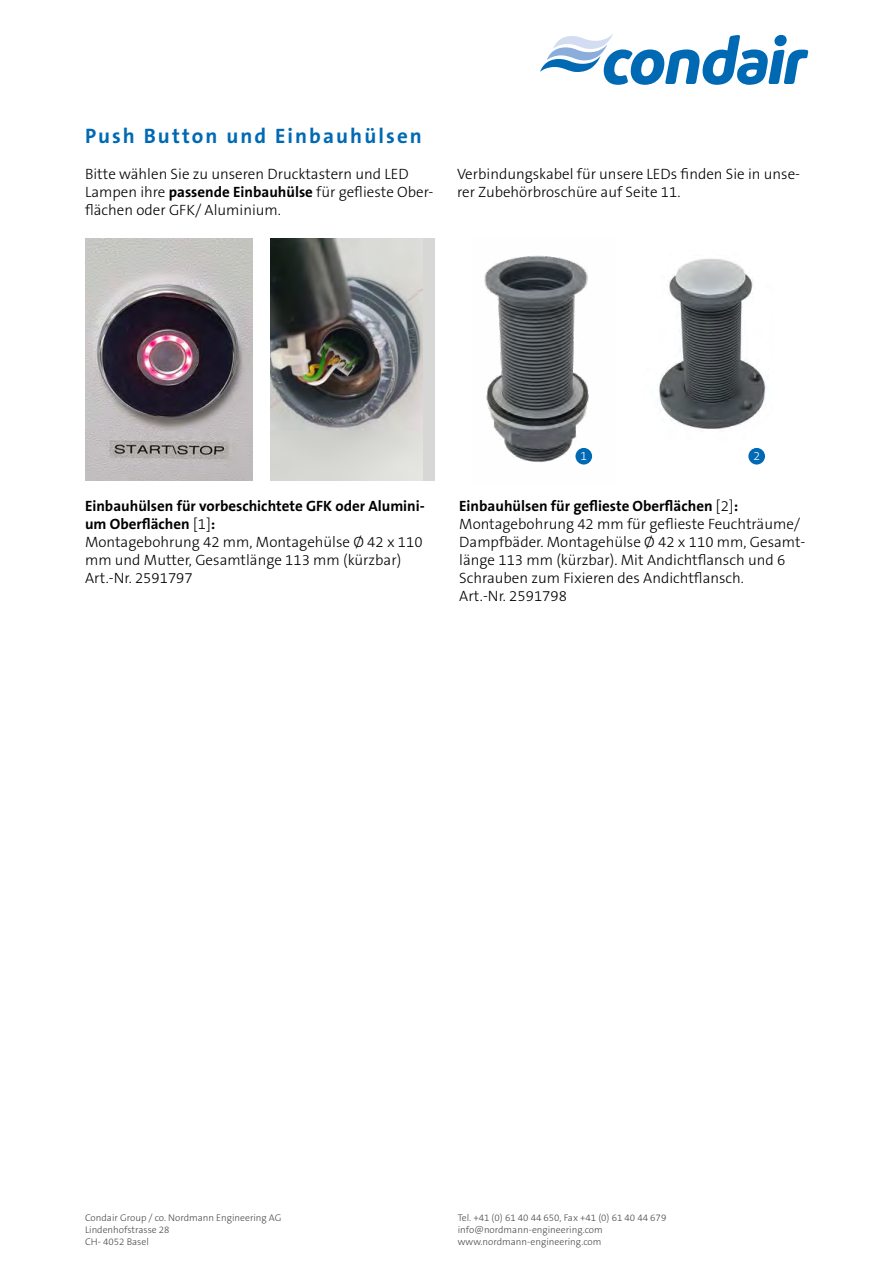
<style>
.page{position:relative;width:893px;height:1263px;background:#fff}
.page>*{position:absolute;margin:0;border:0;box-sizing:border-box;transform-origin:0 0}
.t1{font:700 21px "The Sans B7";letter-spacing:.1em;color:#0069b4}
.t2{font:300 15px/18px "The Sans B3";color:#000}
.t3{font:700 15px/18px "The Sans B7";color:#000}
.t4{font:300 12.15px "The Sans B3";color:#fff}
.t5{font:300 9.75px/11.7px "The Sans B3";color:#4a4a49}
.s1{font-family:"The Sans B7";font-weight:700}
.s2{font-family:"The Sans B3";font-weight:300}
</style>
<div class="page">
<img style="left:85px;top:238px;width:167px;height:242px">
<div style="left:271px;top:238px;width:164px;height:242px;background:#d7d8d6"></div>
<img style="left:271px;top:238px;width:151px;height:242px">
<img style="left:658px;top:258px;width:108px;height:190px">
<img style="left:484px;top:255px;width:109px;height:210px">
<svg style="left:540px;top:34px;width:268px;height:51px"></svg>
<div style="left:575px;top:448px;width:17px;height:16px;background:#0069b4;border-radius:50%"></div>
<div style="left:748px;top:448px;width:17px;height:16px;background:#0069b4;border-radius:50%"></div>
<h1 class="t1" style="left:85px;top:125px;width:338px">Push Button und Einbauhülsen</h1>
<p class="t2" style="left:85px;top:165px;width:350px">Bitte wählen Sie zu unseren Drucktastern und LED<br>Lampen ihre <span class="s1">passende Einbauhülse</span> für geflieste Ober&shy;flächen oder GFK/ Aluminium.</p>
<p class="t2" style="left:457px;top:165px;width:345px">Verbindungskabel für unsere LEDs finden Sie in unse&shy;rer Zubehörbroschüre auf Seite 11.</p>
<p class="t3" style="left:85px;top:497px;width:341px">Einbauhülsen für vorbeschichtete GFK oder Alumini&shy;um Oberflächen <span class="s2">[1]</span>:</p>
<p class="t2" style="left:85px;top:533px;width:339px">Montagebohrung 42 mm, Montagehülse Ø 42 x 110 mm und Mutter, Gesamtlänge 113 mm (kürzbar)<br>Art.-Nr. 2591797</p>
<p class="t4" style="left:581px;top:450px;width:8px">1</p>
<p class="t4" style="left:753px;top:450px;width:8px">2</p>
<p class="t3" style="left:459px;top:497px;width:280px">Einbauhülsen für geflieste Oberflächen <span class="s2">[2]</span>:</p>
<p class="t2" style="left:459px;top:515px;width:347px">Montagebohrung 42 mm für geflieste Feuchträume/ Dampfbäder. Montagehülse Ø 42 x 110 mm, Gesamt&shy;länge 113 mm (kürzbar). Mit Andichtflansch und 6<br>Schrauben zum Fixieren des Andichtflansch.<br>Art.-Nr. 2591798</p>
<p class="t5" style="left:85px;top:1212px;width:198px">Condair Group / co. Nordmann Engineering AG<br>Lindenhofstrasse 28<br>CH- 4052 Basel</p>
<p class="t5" style="left:458px;top:1212px;width:210px">Tel. +41 (0) 61 40 44 650, Fax +41 (0) 61 40 44 679 info@nordmann-engineering.com www.nordmann-engineering.com</p>
</div>
